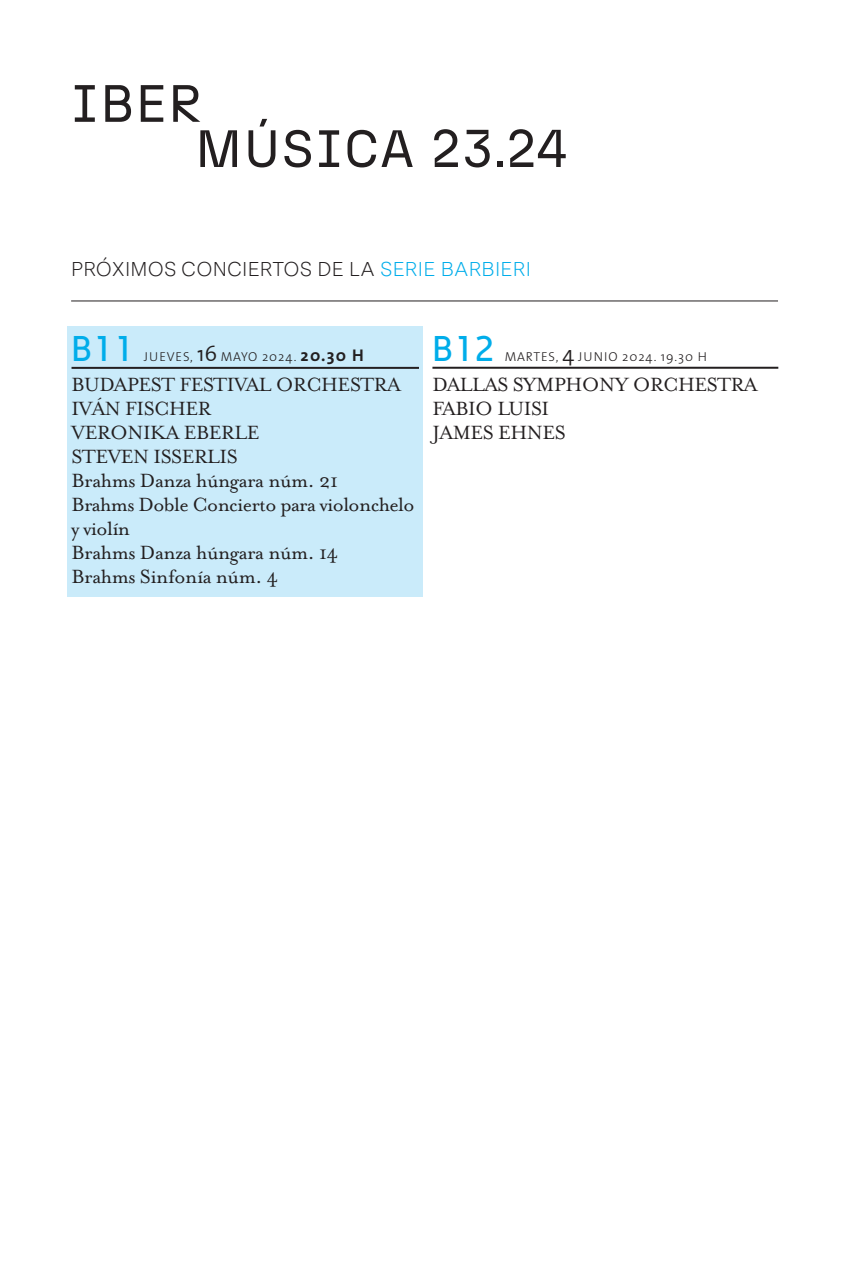
<style>
.page{position:relative;width:851px;height:1276px;background:#fff}
.page>*{position:absolute;margin:0;border:0;box-sizing:border-box;transform-origin:0 0}
.t1{font:52.4px "N27";letter-spacing:.03em;color:#231f20}
.t2{font:500 37px "Mic 32";color:#00adea}
.t3{font:22px/24px "Mrs Eaves Roman";letter-spacing:-.02em;color:#231f20}
.t4{font:300 20px "Messina Sans";letter-spacing:.01em;color:#231f20}
.t5{font:300 13px "The Sans";letter-spacing:.07em;color:#231f20}
.s1{font-size:53.2px}
.s2{color:#00adea}
.s3{font-size:21.8px}
.s4{font-weight:700;font-size:17px}
</style>
<div class="page">
<div style="left:67px;top:326px;width:356px;height:270px;background:#caebfa"></div>
<hr style="left:71px;top:367px;width:348px;height:2px;background:#231f20">
<hr style="left:432px;top:367px;width:346px;height:2px;background:#231f20">
<hr style="left:71px;top:300px;width:706px;height:1px;background:#231f20">
<p class="t1" style="left:71px;top:71px;width:132px">IBER</p>
<p class="t1" style="left:195px;top:117px;width:374px">MÚSICA <span class="s1">23.24</span></p>
<p class="t4" style="left:71px;top:254px;width:461px">PRÓXIMOS CONCIERTOS DE LA <span class="s2">SERIE BARBIERI</span></p>
<p class="t2" style="left:71px;top:327px;width:64px">B11</p>
<p class="t5" style="left:144px;top:346px;width:222px">JUEVES, <span class="s3">16</span> MAYO 2024. <span class="s4">20.30 H</span></p>
<p class="t3" style="left:71px;top:372px;width:330px">BUDAPEST FESTIVAL ORCHESTRA</p>
<p class="t3" style="left:71px;top:396px;width:141px">IVÁN FISCHER</p>
<p class="t3" style="left:71px;top:420px;width:189px">VERONIKA EBERLE</p>
<p class="t3" style="left:71px;top:444px;width:168px">STEVEN ISSERLIS</p>
<p class="t3" style="left:71px;top:468px;width:268px">Brahms Danza húngara núm. 21</p>
<p class="t3" style="left:71px;top:492px;width:344px">Brahms Doble Concierto para violonchelo y violín</p>
<p class="t3" style="left:71px;top:540px;width:268px">Brahms Danza húngara núm. 14</p>
<p class="t3" style="left:71px;top:564px;width:208px">Brahms Sinfonía núm. 4</p>
<p class="t2" style="left:432px;top:327px;width:64px">B12</p>
<p class="t5" style="left:504px;top:346px;width:204px">MARTES, <span class="s3">4</span> JUNIO 2024. 19.30 H</p>
<p class="t3" style="left:432px;top:372px;width:326px">DALLAS SYMPHONY ORCHESTRA</p>
<p class="t3" style="left:432px;top:396px;width:118px">FABIO LUISI</p>
<p class="t3" style="left:432px;top:420px;width:135px">JAMES EHNES</p>
</div>
